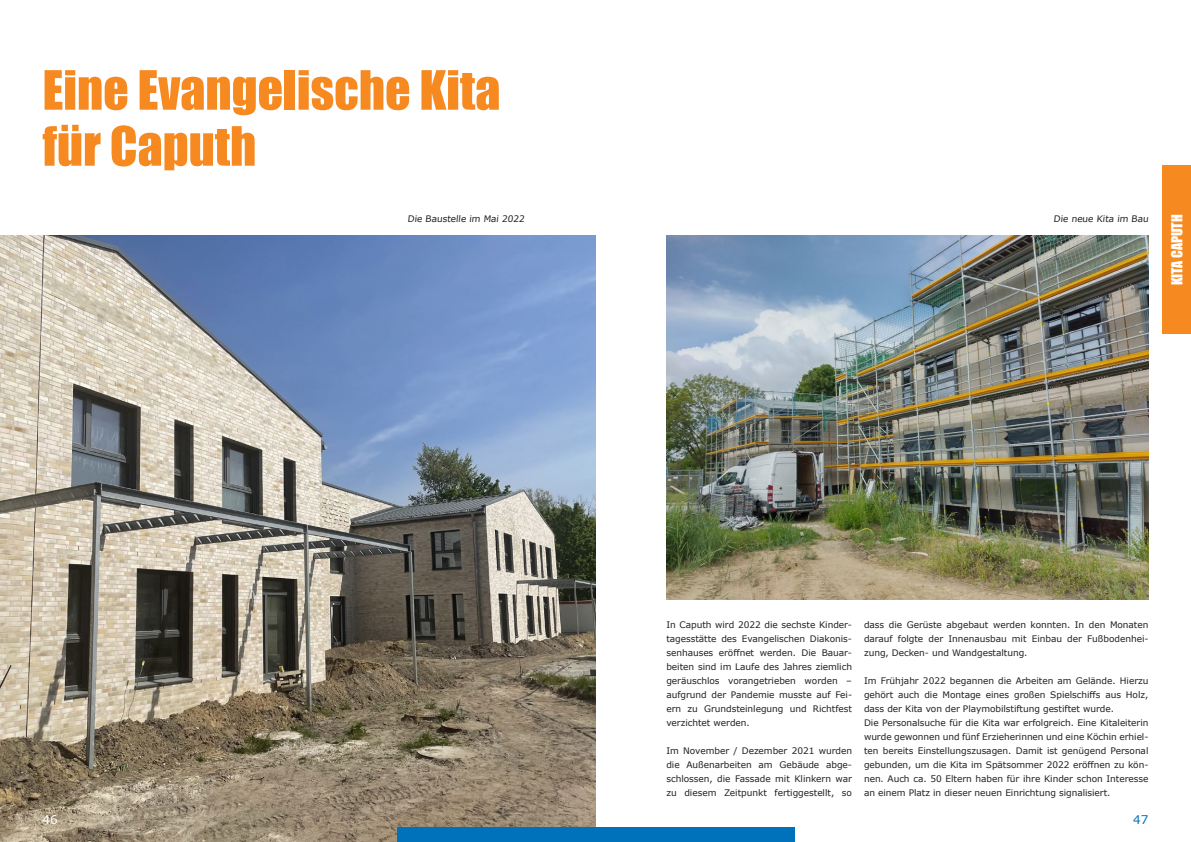
<style>
.page{position:relative;width:1191px;height:842px;background:#fff}
.page>*{position:absolute;margin:0;border:0;box-sizing:border-box;transform-origin:0 0}
.t1{font:50px/56px "Impact";color:#f6891f}
.t2{font:14px "Impact";color:#fff}
.t3{font:12px "Verdana";color:#0072bc}
.t4{font:12px "Verdana";color:#fff}
.t5{font:9px/14px "Verdana";letter-spacing:-.005em;color:#231f20;text-align:justify}
</style>
<div class="page">
<div style="left:1162px;top:166px;width:29px;height:168px;background:#f6891f"></div>
<img style="left:0;top:236px;width:595px;height:606px">
<img style="left:666px;top:235px;width:482px;height:365px">
<div style="left:396px;top:828px;width:398px;height:14px;background:#0072bc"></div>
<h1 class="t1" style="left:43px;top:61px;width:459px">Eine Evangelische Kita für Caputh</h1>
<p class="t5" style="left:407px;top:211px;width:120px">Die Baustelle im Mai 2022</p>
<p class="t5" style="left:1053px;top:211px;width:98px">Die neue Kita im Bau</p>
<h2 class="t2" style="left:1166px;top:285px;width:72px;rotate:-90deg">KITA CAPUTH</h2>
<h3 class="t4" style="left:43px;top:811px;width:17px">46</h3>
<p class="t5" style="left:666px;top:617px;width:187px">In Caputh wird 2022 die sechste Kinder&shy;tagesstätte des Evangelischen Diakonis&shy;senhauses eröffnet werden. Die Bauar&shy;beiten sind im Laufe des Jahres ziemlich geräuschlos vorangetrieben worden – aufgrund der Pandemie musste auf Fei&shy;ern zu Grundsteinlegung und Richtfest verzichtet werden.</p>
<p class="t5" style="left:666px;top:743px;width:187px">Im November / Dezember 2021 wurden die Außenarbeiten am Gebäude abge&shy;schlossen, die Fassade mit Klinkern war zu diesem Zeitpunkt fertiggestellt, so</p>
<p class="t5" style="left:864px;top:617px;width:286px">dass die Gerüste abgebaut werden konnten. In den Monaten darauf folgte der Innenausbau mit Einbau der Fußbodenhei&shy;zung, Decken- und Wandgestaltung.</p>
<p class="t5" style="left:864px;top:673px;width:286px;text-align:left">Im Frühjahr 2022 begannen die Arbeiten am Gelände. Hierzu gehört auch die Montage eines großen Spielschiffs aus Holz, dass der Kita von der Playmobilstiftung gestiftet wurde.<br>Die Personalsuche für die Kita war erfolgreich. Eine Kitaleiterin wurde gewonnen und fünf Erzieherinnen und eine Köchin erhiel&shy;ten bereits Einstellungszusagen. Damit ist genügend Personal gebunden, um die Kita im Spätsommer 2022 eröffnen zu kön&shy;nen. Auch ca. 50 Eltern haben für ihre Kinder schon Interesse an einem Platz in dieser neuen Einrichtung signalisiert.</p>
<h3 class="t3" style="left:1133px;top:811px;width:17px">47</h3>
</div>
